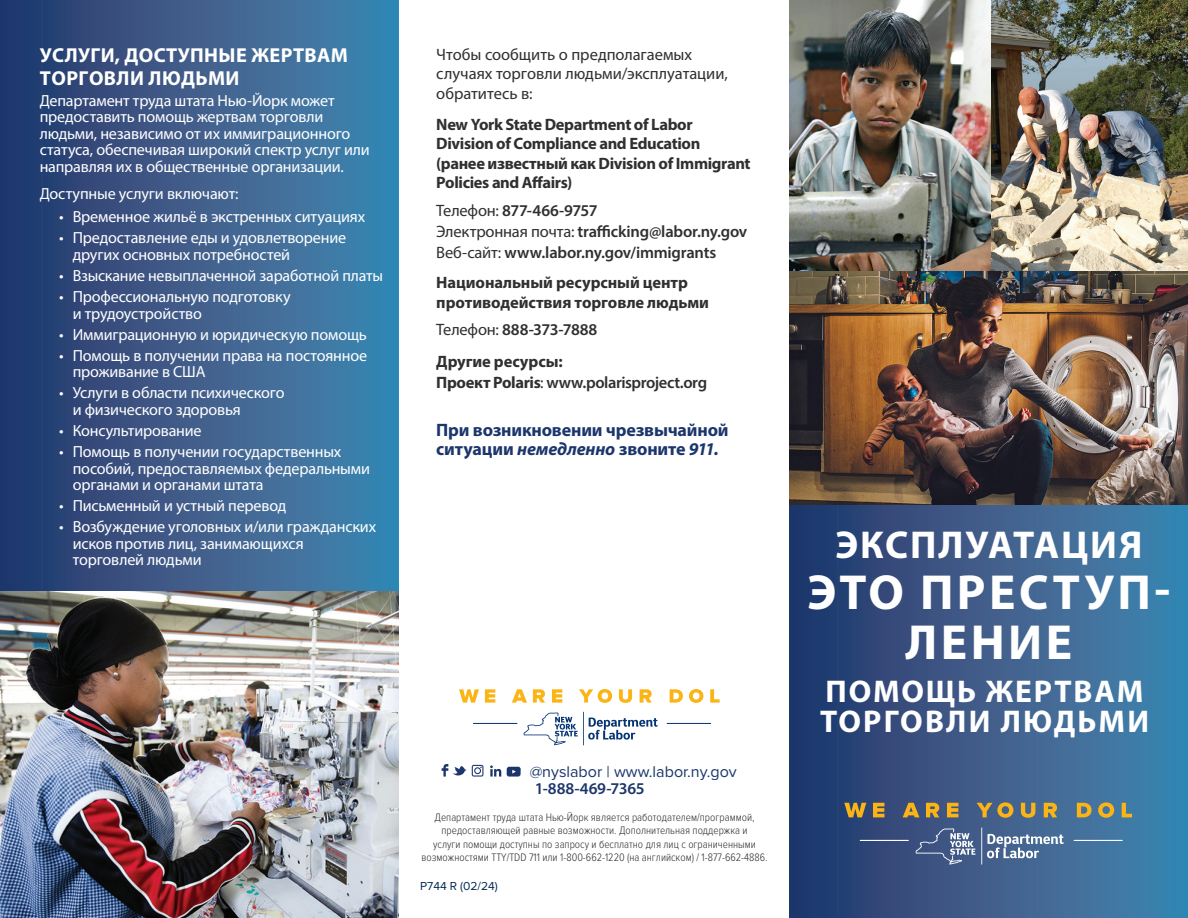
<style>
.page{position:relative;width:1188px;height:918px;background:#fff}
.page>*{position:absolute;margin:0;border:0;box-sizing:border-box;transform-origin:0 0}
.t1{font:700 49.5px/50.4px "Myriad Pro";letter-spacing:.07em;color:#fff;text-align:center}
.t2{font:700 39px "Myriad Pro";letter-spacing:.05em;color:#fff}
.t3{font:700 31.5px/30px "Myriad Pro";letter-spacing:.06em;color:#fff}
.t4{font:700 20.25px/22.5px "Myriad Pro";letter-spacing:.02em;color:#fff}
.t5{font:700 18px/18.6px "Myriad Pro";letter-spacing:-.01em;color:#1c366c}
.t6{font:700 16.5px/19.5px "Myriad Pro";letter-spacing:-.02em;color:#312f30}
.t7{font:600 16.5px/21px "Myriad Pro";letter-spacing:-.015em;color:#312f30}
.t8{font:16.5px/19.8px "Myriad Pro";letter-spacing:-.005em;color:#312f30}
.t9{font:600 16.5px "Myriad Pro";letter-spacing:-.02em;color:#1c366c}
.t10{font:16.2px/16.5px "Myriad Pro";letter-spacing:-.01em;color:#fff}
.t11{font:16.05px "Proxima Nova";color:#1c366c}
.t12{font:12px "Proxima Nova";color:#002953}
.t13{font:300 11.25px/13.5px "Proxima Nova Cond";color:#312f30;text-align:center}
.s1{font-weight:400}
.s2{font-weight:600}
.s3{font-weight:700}
.s4{font-style:italic}
</style>
<div class="page">
<svg style="left:789px;top:504px;width:399px;height:414px;background:#375d8b"></svg>
<img style="left:789px;top:0;width:202px;height:271px">
<img style="left:991px;top:0;width:197px;height:271px">
<svg style="left:0;top:0;width:399px;height:592px;background:#385f8d"></svg>
<img style="left:789px;top:271px;width:399px;height:233px">
<hr style="left:667px;top:723px;width:44px;height:1px;background:#053474">
<hr style="left:473px;top:723px;width:44px;height:1px;background:#053474">
<svg style="left:459px;top:689px;width:20px;height:14px"></svg>
<svg style="left:485px;top:689px;width:10px;height:14px"></svg>
<svg style="left:512px;top:689px;width:15px;height:14px"></svg>
<svg style="left:533px;top:689px;width:12px;height:14px"></svg>
<svg style="left:552px;top:689px;width:10px;height:14px"></svg>
<svg style="left:579px;top:689px;width:33px;height:14px"></svg>
<svg style="left:619px;top:689px;width:13px;height:14px"></svg>
<svg style="left:640px;top:689px;width:12px;height:14px"></svg>
<svg style="left:670px;top:689px;width:13px;height:14px"></svg>
<svg style="left:689px;top:689px;width:14px;height:14px"></svg>
<svg style="left:710px;top:689px;width:10px;height:14px"></svg>
<svg style="left:588px;top:718px;width:70px;height:22px"></svg>
<hr style="left:583px;top:712px;width:1px;height:33px;background:#053474">
<svg style="left:524px;top:712px;width:54px;height:33px"></svg>
<hr style="left:1074px;top:840px;width:49px;height:1px;background:#fff">
<hr style="left:860px;top:840px;width:49px;height:1px;background:#fff">
<svg style="left:844px;top:803px;width:22px;height:14px"></svg>
<svg style="left:873px;top:803px;width:11px;height:14px"></svg>
<svg style="left:903px;top:803px;width:16px;height:14px"></svg>
<svg style="left:926px;top:803px;width:13px;height:14px"></svg>
<svg style="left:947px;top:803px;width:11px;height:14px"></svg>
<svg style="left:977px;top:802px;width:36px;height:16px"></svg>
<svg style="left:1021px;top:803px;width:14px;height:15px"></svg>
<svg style="left:1044px;top:803px;width:13px;height:14px"></svg>
<svg style="left:1077px;top:803px;width:15px;height:14px"></svg>
<svg style="left:1098px;top:802px;width:16px;height:16px"></svg>
<svg style="left:1122px;top:803px;width:10px;height:14px"></svg>
<svg style="left:987px;top:834px;width:77px;height:24px"></svg>
<hr style="left:981px;top:828px;width:1px;height:37px;background:#fff">
<svg style="left:916px;top:828px;width:60px;height:37px;background:#5c7097"></svg>
<svg style="left:442px;top:764px;width:24px;height:13px"></svg>
<svg style="left:472px;top:765px;width:11px;height:12px"></svg>
<svg style="left:507px;top:767px;width:14px;height:10px"></svg>
<svg style="left:490px;top:765px;width:11px;height:12px"></svg>
<img style="left:0;top:592px;width:399px;height:326px">
<p class="t8" style="left:436px;top:44px;width:293px">Чтобы сообщить о предполагаемых случаях торговли людьми/эксплуатации, обратитесь в:</p>
<p class="t6" style="left:436px;top:114px;width:316px">New York State Department of Labor Division of Compliance and Education (ранее известный как Division of Immigrant Policies and Affairs)</p>
<p class="t7" style="left:436px;top:199px;width:313px"><span class="s1">Телефон:</span> 877-466-9757<br><span class="s1">Электронная почта:</span> trafficking@labor.ny.gov<br><span class="s1">Веб-сайт:</span> www.labor.ny.gov/immigrants</p>
<p class="t6" style="left:436px;top:272px;width:274px">Национальный ресурсный центр противодействия торговле людьми</p>
<p class="t6" style="left:436px;top:313px;width:163px;line-height:31.8px"><span class="s1">Телефон:</span> <span class="s2">888-373-7888<br></span>Другие ресурсы:</p>
<p class="t7" style="left:436px;top:372px;width:272px"><span class="s3">Проект Polaris</span><span class="s1">:</span> www.polarisproject.org</p>
<p class="t5" style="left:436px;top:420px;width:294px">При возникновении чрезвычайной ситуации <span class="s4">немедленно</span> звоните <span class="s4">911.</span></p>
<p class="t4" style="left:40px;top:44px;width:310px">УСЛУГИ, ДОСТУПНЫЕ ЖЕРТВАМ<br>ТОРГОВЛИ ЛЮДЬМИ</p>
<p class="t10" style="left:40px;top:92px;width:332px">Департамент труда штата Нью-Йорк может предоставить помощь жертвам торговли людьми, независимо от их иммиграционного статуса, обеспечивая широкий спектр услуг или направляя их в общественные организации.</p>
<p class="t10" style="left:40px;top:185px;width:200px">Доступные услуги включают:</p>
<p class="t10" style="left:59px;top:208px;width:307px">• Временное жильё в экстренных ситуациях</p>
<p class="t10" style="left:73px;top:229px;width:275px;text-indent:-13px">• Предоставление еды и удовлетворение других основных потребностей</p>
<p class="t10" style="left:59px;top:267px;width:325px">• Взыскание невыплаченной заработной платы</p>
<p class="t10" style="left:73px;top:288px;width:220px;text-indent:-13px">• Профессиональную подготовку и трудоустройство</p>
<p class="t10" style="left:59px;top:326px;width:309px">• Иммиграционную и юридическую помощь</p>
<p class="t10" style="left:73px;top:347px;width:296px;text-indent:-13px">• Помощь в получении права на постоянное проживание в США</p>
<p class="t10" style="left:73px;top:384px;width:213px;text-indent:-13px">• Услуги в области психического и физического здоровья</p>
<p class="t10" style="left:59px;top:422px;width:144px">• Консультирование</p>
<p class="t10" style="left:73px;top:443px;width:299px;text-indent:-13px">• Помощь в получении государственных пособий, предоставляемых федеральными органами и органами штата</p>
<p class="t10" style="left:59px;top:497px;width:229px">• Письменный и устный перевод</p>
<p class="t10" style="left:73px;top:518px;width:305px;text-indent:-13px">• Возбуждение уголовных и/или гражданских исков против лиц, занимающихся торговлей людьми</p>
<h2 class="t2" style="left:835px;top:520px;width:309px">ЭКСПЛУАТАЦИЯ</h2>
<h1 class="t1" style="left:808px;top:565px;width:364px">ЭТО ПРЕСТУП-<br>ЛЕНИЕ</h1>
<h3 class="t3" style="left:820px;top:675px;width:331px">ПОМОЩЬ ЖЕРТВАМ<br>ТОРГОВЛИ ЛЮДЬМИ</h3>
<p class="t11" style="left:530px;top:762px;width:209px">@nyslabor | www.labor.ny.gov</p>
<p class="t9" style="left:535px;top:778px;width:112px">1-888-469-7365</p>
<p class="t13" style="left:421px;top:811px;width:348px">Департамент труда штата Нью-Йорк является работодателем/программой, предоставляющей равные возможности. Дополнительная поддержка и<br>услуги помощи доступны по запросу и бесплатно для лиц с ограниченными возможностями TTY/TDD 711 или 1-800-662-1220 (на английском) / 1-877-662-4886.</p>
<p class="t12" style="left:420px;top:877px;width:79px">P744 R (02/24)</p>
</div>
